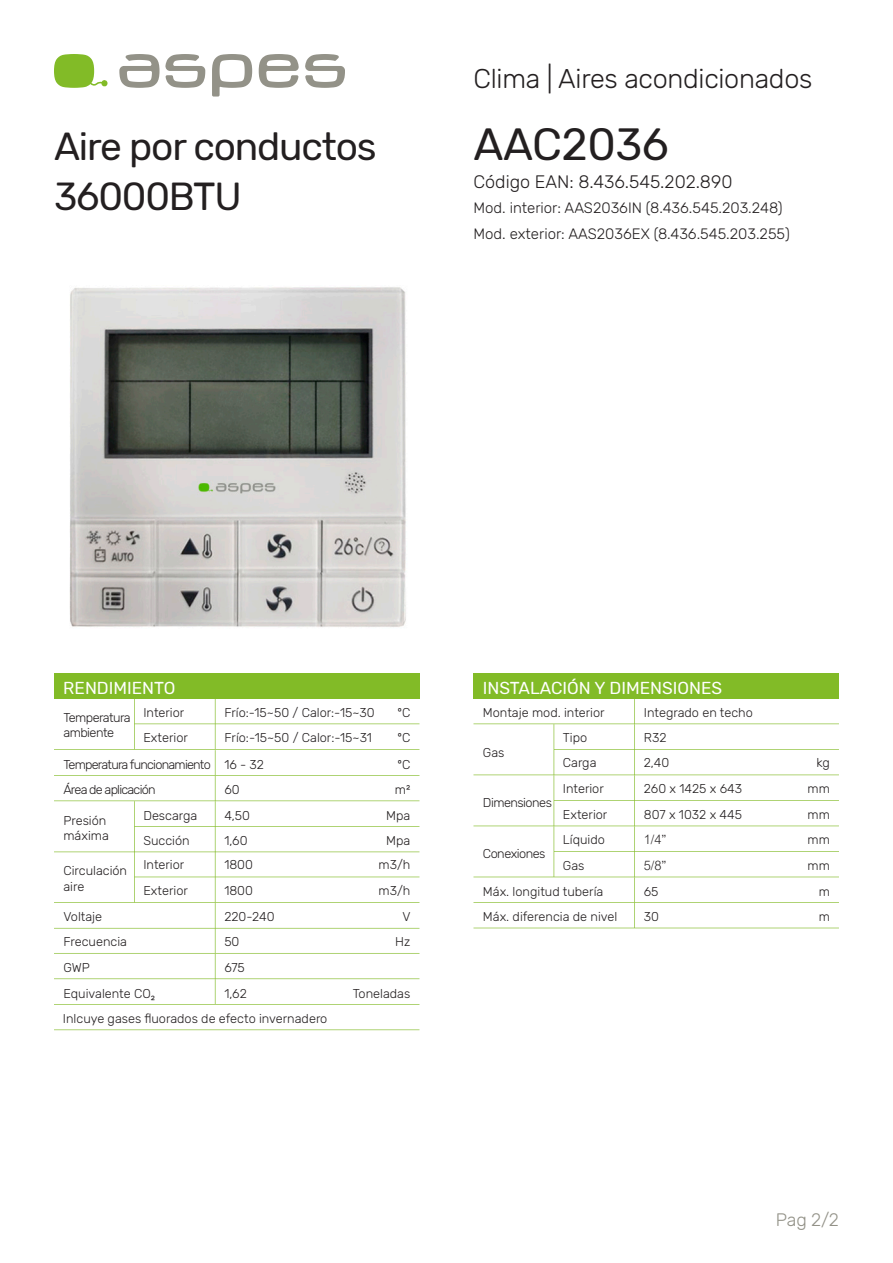
<style>
.page{position:relative;width:893px;height:1263px;background:#fff}
.page>*{position:absolute;margin:0;border:0;box-sizing:border-box;transform-origin:0 0}
.REFERENCIA{font:45px "Rubik";letter-spacing:-.01em;color:#231f20}
.FAMILIA{font:39px "Rubik";letter-spacing:-.03em;color:#231f20}
.SUB_TITULO{font:300 27px "Rubik";letter-spacing:-.01em;color:#231f20}
.TEXTO{font:300 18px "Rubik";color:#231f20}
.SUB_TITULO-2{font:300 18px "Rubik";color:#939288}
.TITULO_TABLA{font:17.25px "Rubik";color:#fff}
.TEXTO-2{font:300 15px "Rubik";color:#231f20}
.TEXTO_TABLA{font:300 12.75px/15.3px "Rubik";color:#231f20}
.UNIDADES_TABLA{font:300 12.75px "Rubik";color:#231f20}
.TEXTO_TABLA-2{font:300 12.75px "Rubik";letter-spacing:-.06em;color:#231f20}
.TEXTO_TABLA-3{font:300 12.75px "Rubik";letter-spacing:-.04em;color:#231f20}
.TEXTO_TABLA-4{font:300 12.75px "Arial Nova";color:#231f20}
</style>
<div class="page">
<svg style="left:212px;top:54px;width:40px;height:43px"></svg>
<svg style="left:305px;top:54px;width:40px;height:34px"></svg>
<svg style="left:259px;top:54px;width:40px;height:34px"></svg>
<svg style="left:119px;top:54px;width:86px;height:34px"></svg>
<svg style="left:54px;top:54px;width:54px;height:34px"></svg>
<div style="left:473px;top:673px;width:366px;height:26px;background:#82bb27"></div>
<div style="left:54px;top:673px;width:365px;height:26px;background:#82bb27"></div>
<img style="left:69px;top:287px;width:337px;height:340px">
<svg style="left:54px;top:1029px;width:365px;height:1px"></svg>
<svg style="left:473px;top:699px;width:366px;height:229px"></svg>
<svg style="left:54px;top:699px;width:365px;height:306px"></svg>
<p class="FAMILIA" style="left:54px;top:125px;width:324px">Aire por conductos</p>
<p class="FAMILIA" style="left:54px;top:174px;width:189px">36000BTU</p>
<p class="SUB_TITULO" style="left:473px;top:63px;width:340px">Clima | Aires acondicionados</p>
<p class="REFERENCIA" style="left:473px;top:119px;width:197px">AAC2036</p>
<p class="TEXTO" style="left:473px;top:171px;width:260px">Código EAN: 8.436.545.202.890</p>
<p class="TEXTO-2" style="left:473px;top:200px;width:311px">Mod. interior: AAS2036IN (8.436.545.203.248)</p>
<p class="TEXTO-2" style="left:473px;top:225px;width:318px">Mod. exterior: AAS2036EX (8.436.545.203.255)</p>
<p class="TITULO_TABLA" style="left:63px;top:678px;width:114px">RENDIMIENTO</p>
<p class="TEXTO_TABLA-3" style="left:63px;top:710px;width:69px">Temperatura</p>
<p class="TEXTO_TABLA-3" style="left:63px;top:725px;width:52px">ambiente</p>
<p class="TEXTO_TABLA" style="left:143px;top:705px;width:42px">Interior</p>
<p class="TEXTO_TABLA" style="left:224px;top:705px;width:152px">Frío:-15~50 / Calor:-15~30</p>
<p class="UNIDADES_TABLA" style="left:397px;top:706px;width:14px">ºC</p>
<p class="TEXTO_TABLA" style="left:143px;top:731px;width:46px">Exterior</p>
<p class="TEXTO_TABLA" style="left:225px;top:731px;width:149px">Frío:-15~50 / Calor:-15~31</p>
<p class="UNIDADES_TABLA" style="left:397px;top:731px;width:14px">ºC</p>
<p class="TEXTO_TABLA-2" style="left:63px;top:757px;width:149px">Temperatura funcionamiento</p>
<p class="TEXTO_TABLA" style="left:224px;top:757px;width:41px">16 - 32</p>
<p class="UNIDADES_TABLA" style="left:397px;top:757px;width:14px">ºC</p>
<p class="TEXTO_TABLA-2" style="left:63px;top:782px;width:94px">Área de aplicación</p>
<p class="TEXTO_TABLA" style="left:224px;top:782px;width:17px">60</p>
<p class="UNIDADES_TABLA" style="left:395px;top:782px;width:17px">m2</p>
<p class="TEXTO_TABLA" style="left:63px;top:813px;width:47px">Presión máxima</p>
<p class="TEXTO_TABLA" style="left:143px;top:808px;width:56px">Descarga</p>
<p class="TEXTO_TABLA" style="left:143px;top:833px;width:48px">Succión</p>
<p class="TEXTO_TABLA" style="left:63px;top:864px;width:65px">Circulación</p>
<p class="TEXTO_TABLA" style="left:63px;top:879px;width:22px">aire</p>
<p class="TEXTO_TABLA" style="left:143px;top:857px;width:42px">Interior</p>
<p class="TEXTO_TABLA" style="left:143px;top:884px;width:46px">Exterior</p>
<p class="TEXTO_TABLA" style="left:224px;top:808px;width:27px">4,50</p>
<p class="TEXTO_TABLA" style="left:224px;top:833px;width:25px">1,60</p>
<p class="TEXTO_TABLA" style="left:224px;top:857px;width:30px">1800</p>
<p class="TEXTO_TABLA" style="left:224px;top:884px;width:30px">1800</p>
<p class="UNIDADES_TABLA" style="left:386px;top:808px;width:26px">Mpa</p>
<p class="UNIDADES_TABLA" style="left:386px;top:833px;width:26px">Mpa</p>
<p class="UNIDADES_TABLA" style="left:378px;top:858px;width:33px">m3/h</p>
<p class="UNIDADES_TABLA" style="left:378px;top:884px;width:33px">m3/h</p>
<p class="TEXTO_TABLA" style="left:63px;top:910px;width:40px">Voltaje</p>
<p class="TEXTO_TABLA" style="left:224px;top:910px;width:52px">220-240</p>
<p class="UNIDADES_TABLA" style="left:403px;top:910px;width:10px">V</p>
<p class="TEXTO_TABLA" style="left:63px;top:935px;width:65px">Frecuencia</p>
<p class="TEXTO_TABLA" style="left:224px;top:935px;width:17px">50</p>
<p class="UNIDADES_TABLA" style="left:395px;top:935px;width:17px">Hz</p>
<p class="TEXTO_TABLA" style="left:63px;top:960px;width:28px">GWP</p>
<p class="TEXTO_TABLA" style="left:224px;top:960px;width:22px">675</p>
<p class="TEXTO_TABLA" style="left:63px;top:986px;width:93px">Equivalente CO₂</p>
<p class="TEXTO_TABLA" style="left:224px;top:986px;width:24px">1,62</p>
<p class="UNIDADES_TABLA" style="left:353px;top:986px;width:59px">Toneladas</p>
<p class="TEXTO_TABLA" style="left:63px;top:1011px;width:266px">Inlcuye gases fluorados de efecto invernadero</p>
<p class="TITULO_TABLA" style="left:483px;top:678px;width:241px">INSTALACIÓN Y DIMENSIONES</p>
<p class="TEXTO_TABLA" style="left:483px;top:705px;width:123px">Montaje mod. interior</p>
<p class="TEXTO_TABLA" style="left:644px;top:705px;width:111px">Integrado en techo</p>
<p class="TEXTO_TABLA" style="left:483px;top:745px;width:23px">Gas</p>
<p class="TEXTO_TABLA" style="left:563px;top:730px;width:26px">Tipo</p>
<p class="TEXTO_TABLA" style="left:563px;top:755px;width:35px">Carga</p>
<p class="TEXTO_TABLA" style="left:644px;top:730px;width:24px">R32</p>
<p class="TEXTO_TABLA" style="left:644px;top:755px;width:27px">2,40</p>
<p class="UNIDADES_TABLA" style="left:817px;top:755px;width:15px">kg</p>
<p class="TEXTO_TABLA-3" style="left:483px;top:795px;width:71px">Dimensiones</p>
<p class="TEXTO_TABLA-3" style="left:483px;top:846px;width:64px">Conexiones</p>
<p class="TEXTO_TABLA" style="left:563px;top:781px;width:42px">Interior</p>
<p class="TEXTO_TABLA" style="left:563px;top:807px;width:46px">Exterior</p>
<p class="TEXTO_TABLA" style="left:563px;top:832px;width:44px">Líquido</p>
<p class="TEXTO_TABLA" style="left:563px;top:858px;width:23px">Gas</p>
<p class="TEXTO_TABLA" style="left:644px;top:781px;width:100px">260 x 1425 x 643</p>
<p class="TEXTO_TABLA" style="left:644px;top:807px;width:100px">807 x 1032 x 445</p>
<p class="TEXTO_TABLA-4" style="left:644px;top:832px;width:24px">1/4”</p>
<p class="TEXTO_TABLA-4" style="left:644px;top:858px;width:24px">5/8”</p>
<p class="UNIDADES_TABLA" style="left:807px;top:781px;width:24px">mm</p>
<p class="UNIDADES_TABLA" style="left:807px;top:807px;width:24px">mm</p>
<p class="UNIDADES_TABLA" style="left:807px;top:832px;width:24px">mm</p>
<p class="UNIDADES_TABLA" style="left:807px;top:858px;width:24px">mm</p>
<p class="TEXTO_TABLA" style="left:483px;top:884px;width:122px">Máx. longitud tubería</p>
<p class="TEXTO_TABLA" style="left:644px;top:884px;width:16px">65</p>
<p class="UNIDADES_TABLA" style="left:819px;top:884px;width:13px">m</p>
<p class="TEXTO_TABLA" style="left:483px;top:909px;width:136px">Máx. diferencia de nivel</p>
<p class="TEXTO_TABLA" style="left:644px;top:909px;width:17px">30</p>
<p class="UNIDADES_TABLA" style="left:819px;top:910px;width:13px">m</p>
<p class="SUB_TITULO-2" style="left:776px;top:1209px;width:65px">Pag 2/2</p>
</div>
